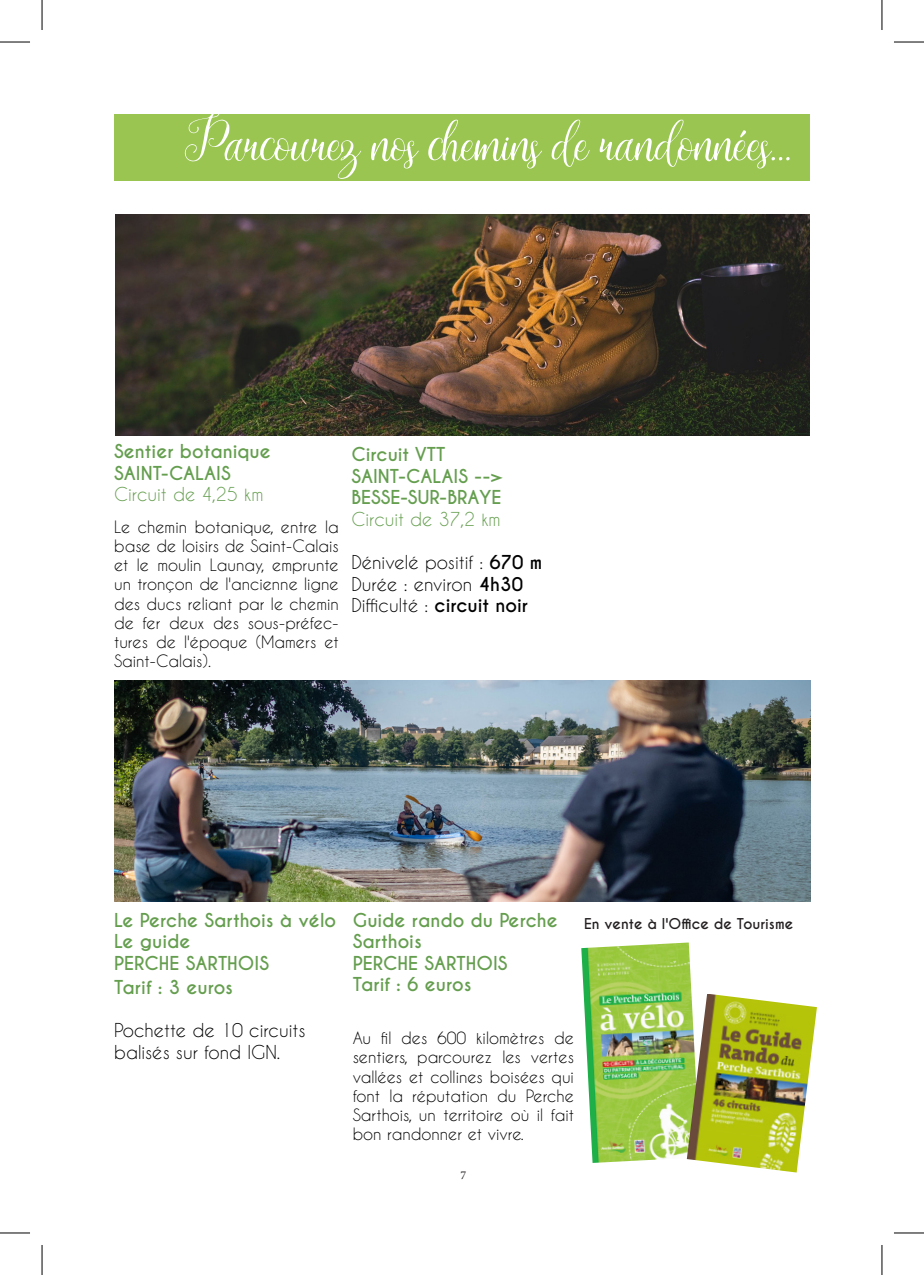
<style>
.page{position:relative;width:924px;height:1275px;background:#fff}
.page>*{position:absolute;margin:0;border:0;box-sizing:border-box;transform-origin:0 0}
.t1{font:58px "arabella";color:#fff}
.t2{font:700 18px/21.6px "Caviar Dreams";color:#649e4e}
.t3{font:18px/21.6px "Caviar Dreams";color:#000001}
.t4{font:18px "Caviar Dreams";color:#649e4e}
.t5{font:16px/19.2px "Caviar Dreams";color:#000001;text-align:justify}
.t6{font:700 14px "Caviar Dreams";color:#231f20}
.t7{font:12px "Minion Pro";color:#231f20}
.s1{font-weight:700}
</style>
<div class="page">
<div style="left:114px;top:114px;width:695px;height:66px;background:#99c550"></div>
<img style="left:115px;top:214px;width:694px;height:221px">
<img style="left:114px;top:680px;width:695px;height:221px">
<img style="left:581px;top:942px;width:111px;height:221px">
<img style="left:686px;top:993px;width:130px;height:179px">
<hr style="left:0;top:42px;width:30px;height:1px;background:#000">
<hr style="left:893px;top:42px;width:30px;height:1px;background:#000">
<hr style="left:0;top:1232px;width:30px;height:1px;background:#000">
<hr style="left:893px;top:1232px;width:30px;height:1px;background:#000">
<hr style="left:42px;top:0;width:1px;height:30px;background:#000">
<hr style="left:42px;top:1245px;width:1px;height:30px;background:#000">
<hr style="left:881px;top:0;width:1px;height:30px;background:#000">
<hr style="left:881px;top:1245px;width:1px;height:30px;background:#000">
<p class="t1" style="left:185px;top:109px;width:608px">Parcourez nos chemins de randonnées...</p>
<p class="t2" style="left:114px;top:441px;width:158px">Sentier botanique</p>
<p class="t2" style="left:114px;top:463px;width:118px">SAINT-CALAIS</p>
<p class="t4" style="left:114px;top:484px;width:151px">Circuit de 4,25 km</p>
<p class="t5" style="left:114px;top:517px;width:226px">Le chemin botanique, entre la base de loisirs de Saint-Calais et le moulin Launay, emprunte un tronçon de l'ancienne ligne des ducs reliant par le chemin de fer deux des sous-préfec&shy;tures de l'époque (Mamers et Saint-Calais).</p>
<p class="t2" style="left:351px;top:444px;width:96px">Circuit VTT</p>
<p class="t2" style="left:351px;top:465px;width:154px">SAINT-CALAIS --&gt;<br>BESSE-SUR-BRAYE</p>
<p class="t4" style="left:351px;top:508px;width:151px">Circuit de 37,2 km</p>
<p class="t3" style="left:351px;top:551px;width:192px">Dénivelé positif : <span class="s1">670 m</span></p>
<p class="t3" style="left:351px;top:573px;width:173px">Durée : environ <span class="s1">4h30</span></p>
<p class="t3" style="left:351px;top:594px;width:178px">Difficulté : <span class="s1">circuit noir</span></p>
<p class="t2" style="left:114px;top:909px;width:223px">Le Perche Sarthois à vélo</p>
<p class="t2" style="left:114px;top:931px;width:78px">Le guide</p>
<p class="t2" style="left:114px;top:952px;width:156px">PERCHE SARTHOIS</p>
<p class="t2" style="left:114px;top:976px;width:120px">Tarif : 3 euros</p>
<p class="t3" style="left:114px;top:1019px;width:193px">Pochette de 10 circuits balisés sur fond IGN.</p>
<p class="t2" style="left:352px;top:909px;width:206px">Guide rando du Perche<br>Sarthois</p>
<p class="t2" style="left:352px;top:952px;width:156px">PERCHE SARTHOIS</p>
<p class="t2" style="left:352px;top:974px;width:120px">Tarif : 6 euros</p>
<p class="t5" style="left:352px;top:1028px;width:223px">Au fil des 600 kilomètres de sentiers, parcourez les vertes vallées et collines boisées qui font la réputation du Perche Sarthois, un territoire où il fait bon randonner et vivre.</p>
<p class="t6" style="left:583px;top:915px;width:211px">En vente à l'Office de Tourisme</p>
<p class="t7" style="left:460px;top:1167px;width:7px">7</p>
</div>
